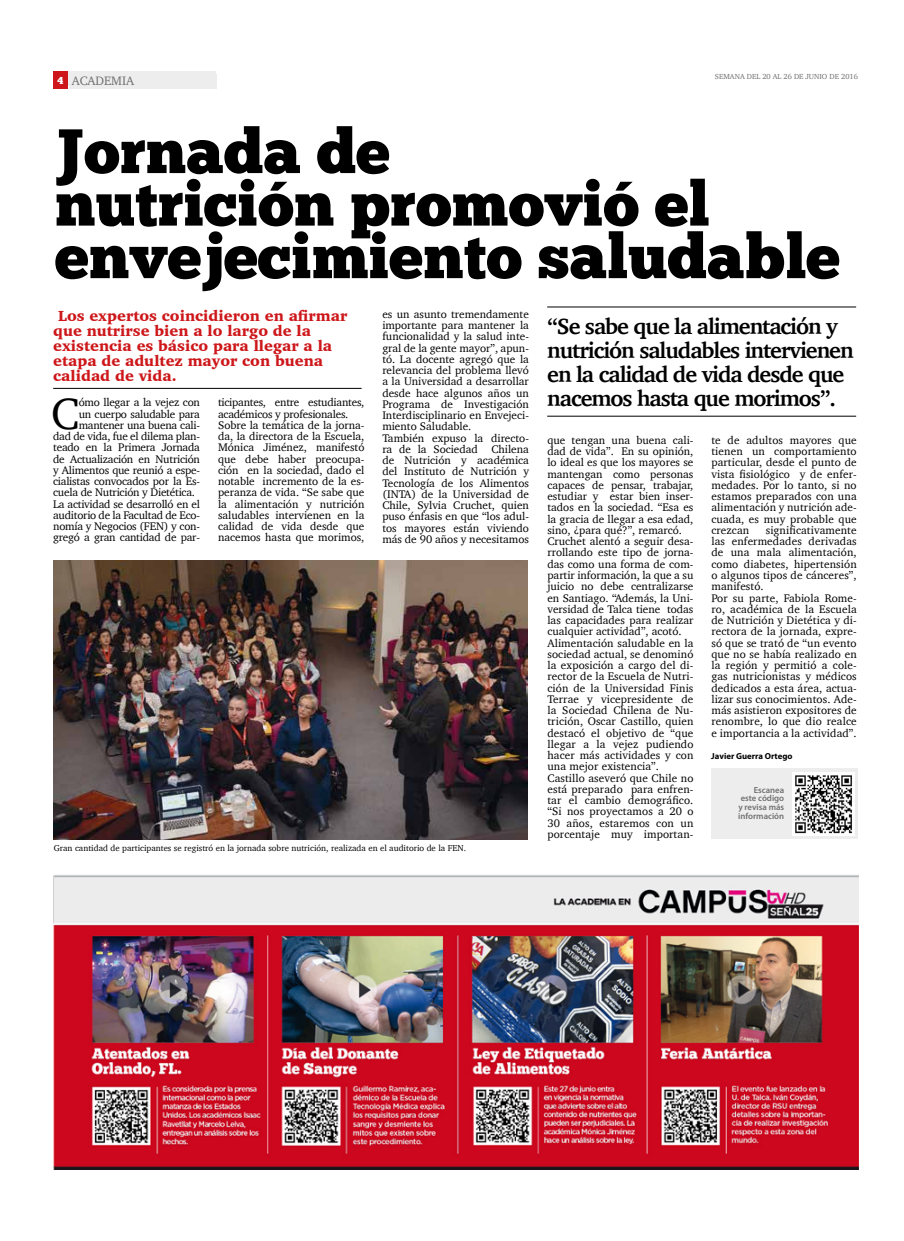
<style>
.page{position:relative;width:904px;height:1241px;background:#fff}
.page>*{position:absolute;margin:0;border:0;box-sizing:border-box;transform-origin:0 0}
.t1{font:62.5px/52.5px "Chunk Five Ex";color:#000}
.t2{font:44.75px "Charter";color:#000}
.t3{font:700 22.5px/23.8px "Charter";letter-spacing:-.045em;color:#000}
.t4{font:900 15px/15px "Charter";color:#cd171a}
.t5{font:12.5px "Charter";color:#706f6f}
.t6{font:11.25px/11.2px "Charter";color:#000}
.t7{font:11.25px "Charter";letter-spacing:-.02em;color:#000}
.t8{font:8.75px "Charter";color:#000}
.t9{font:600 8.75px/8.8px "Myriad Pro";color:#706f6f;text-align:justify}
.t10{font:700 8.75px "Myriad Pro";color:#000}
.t11{font:7.5px "Charter";color:#706f6f}
.s1{font-family:"Chunk Five Ex";font-size:10px;color:#fff}
</style>
<div class="page">
<div style="left:53px;top:71px;width:15px;height:15px;background:#cd171a"></div>
<div style="left:69px;top:71px;width:147px;height:15px;background:#ededed"></div>
<div style="left:53px;top:75px;width:15px;height:14px;background:#cd171a"></div>
<div style="left:69px;top:75px;width:147px;height:14px;background:#ededed"></div>
<img style="left:54px;top:560px;width:473px;height:279px">
<hr style="left:547px;top:416px;width:309px;height:1px;background:#000">
<hr style="left:547px;top:307px;width:309px;height:1px;background:#000">
<hr style="left:53px;top:388px;width:308px;height:1px;background:#000">
<div style="left:711px;top:768px;width:146px;height:71px;background:#ededed"></div>
<img style="left:792px;top:772px;width:62px;height:62px">
<img style="left:54px;top:875px;width:804px;height:294px">
<p class="t5" style="left:57px;top:70px;width:78px"><span class="s1">4</span> ACADEMIA</p>
<p class="t11" style="left:715px;top:70px;width:144px">SEMANA DEL 20 AL 26 DE JUNIO DE 2016</p>
<h1 class="t1" style="left:55px;top:124px;width:786px">Jornada de<br>nutrición promovió el envejecimiento saludable</h1>
<h3 class="t4" style="left:53px;top:308px;width:295px;text-indent:5px">Los expertos coincidieron en afirmar que nutrirse bien a lo largo de la existencia es básico para llegar a la etapa de adultez mayor con buena calidad de vida.</h3>
<h2 class="t2" style="left:51px;top:375px;width:30px">C</h2>
<p class="t7" style="left:79px;top:393px;width:123px">ómo llegar a la vejez con</p>
<p class="t6" style="left:382px;top:308px;width:148px">es un asunto tremendamente importante para mantener la funcionalidad y la salud inte&shy;gral de la gente mayor”, apun&shy;tó. La docente agregó que la relevancia del problema llevó a la Universidad a desarrollar desde hace algunos años un<br>Programa de Investigación<br>Interdisciplinario en Envejeci&shy;miento Saludable.<br>También expuso la directo&shy;ra de la Sociedad Chilena de Nutrición y académica del Instituto de Nutrición y<br>Tecnología de los Alimentos (INTA) de la Universidad de<br>Chile, Sylvia Cruchet, quien puso énfasis en que “los adul&shy;tos mayores están viviendo más de 90 años y necesitamos</p>
<h3 class="t3" style="left:547px;top:314px;width:308px">“Se sabe que la alimentación y nutrición saludables intervienen en la calidad de vida desde que nacemos hasta que morimos”.</h3>
<p class="t6" style="left:218px;top:396px;width:148px">ticipantes, entre estudiantes, académicos y profesionales.<br>Sobre la temática de la jorna&shy;da, la directora de la Escuela,<br>Mónica Jiménez, manifestó que debe haber preocupa&shy;ción en la sociedad, dado el notable incremento de la es&shy;peranza de vida. “Se sabe que la alimentación y nutrición saludables intervienen en la calidad de vida desde que nacemos hasta que morimos,</p>
<p class="t7" style="left:79px;top:404px;width:123px">un cuerpo saludable para</p>
<p class="t7" style="left:79px;top:415px;width:123px">mantener una buena cali-</p>
<p class="t7" style="left:53px;top:426px;width:148px">dad de vida, fue el dilema plan-</p>
<p class="t7" style="left:53px;top:438px;width:148px">teado en la Primera Jornada</p>
<p class="t7" style="left:53px;top:449px;width:148px">de Actualización en Nutrición</p>
<p class="t7" style="left:53px;top:460px;width:148px">y Alimentos que reunió a espe-</p>
<p class="t7" style="left:53px;top:471px;width:148px">cialistas convocados por la Es-</p>
<p class="t7" style="left:53px;top:483px;width:143px">cuela de Nutrición y Dietética.</p>
<p class="t7" style="left:53px;top:494px;width:148px">La actividad se desarrolló en el</p>
<p class="t7" style="left:53px;top:505px;width:148px">auditorio de la Facultad de Eco-</p>
<p class="t7" style="left:53px;top:516px;width:148px">nomía y Negocios (FEN) y con-</p>
<p class="t7" style="left:53px;top:528px;width:148px">gregó a gran cantidad de par-</p>
<p class="t6" style="left:547px;top:434px;width:147px">que tengan una buena cali&shy;dad de vida”. En su opinión, lo ideal es que los mayores se mantengan como personas capaces de pensar, trabajar, estudiar y estar bien inser&shy;tados en la sociedad. “Esa es la gracia de llegar a esa edad, sino, ¿para qué?”, remarcó.<br>Cruchet alentó a seguir desa&shy;rrollando este tipo de jorna&shy;das como una forma de com&shy;partir información, la que a su juicio no debe centralizarse en Santiago. “Además, la Uni&shy;versidad de Talca tiene todas las capacidades para realizar cualquier actividad”, acotó.<br>Alimentación saludable en la sociedad actual, se denominó la exposición a cargo del di&shy;rector de la Escuela de Nutri&shy;ción de la Universidad Finis<br>Terrae y vicepresidente de la Sociedad Chilena de Nu&shy;trición, Oscar Castillo, quien destacó el objetivo de “que llegar a la vejez pudiendo hacer más actividades y con una mejor existencia”.<br>Castillo aseveró que Chile no está preparado para enfren&shy;tar el cambio demográfico. “Si nos proyectamos a 20 o<br>30 años, estaremos con un porcentaje muy importan-</p>
<p class="t6" style="left:711px;top:434px;width:147px;text-align:justify">te de adultos mayores que tienen un comportamiento particular, desde el punto de vista fisiológico y de enfer&shy;medades. Por lo tanto, si no estamos preparados con una alimentación y nutrición ade&shy;cuada, es muy probable que crezcan</p>
<p class="t6" style="left:711px;top:524px;width:147px;text-indent:54px">significativamente las enfermedades derivadas de una mala alimentación, como diabetes, hipertensión o algunos tipos de cánceres”, manifestó.<br>Por su parte, Fabiola Rome&shy;ro, académica de la Escuela de Nutrición y Dietética y di&shy;rectora de la jornada, expre&shy;só que se trató de “un evento que no se había realizado en la región y permitió a cole&shy;gas nutricionistas y médicos dedicados a esta área, actua&shy;lizar sus conocimientos. Ade&shy;más asistieron expositores de renombre, lo que dio realce e importancia a la actividad”.</p>
<p class="t10" style="left:711px;top:750px;width:83px">Javier Guerra Ortego</p>
<p class="t9" style="left:738px;top:784px;width:47px;text-indent:15px">Escanea este código y revisa más información</p>
<p class="t8" style="left:54px;top:840px;width:414px">Gran cantidad de participantes se registró en la jornada sobre nutrición, realizada en el auditorio de la FEN.</p>
</div>
